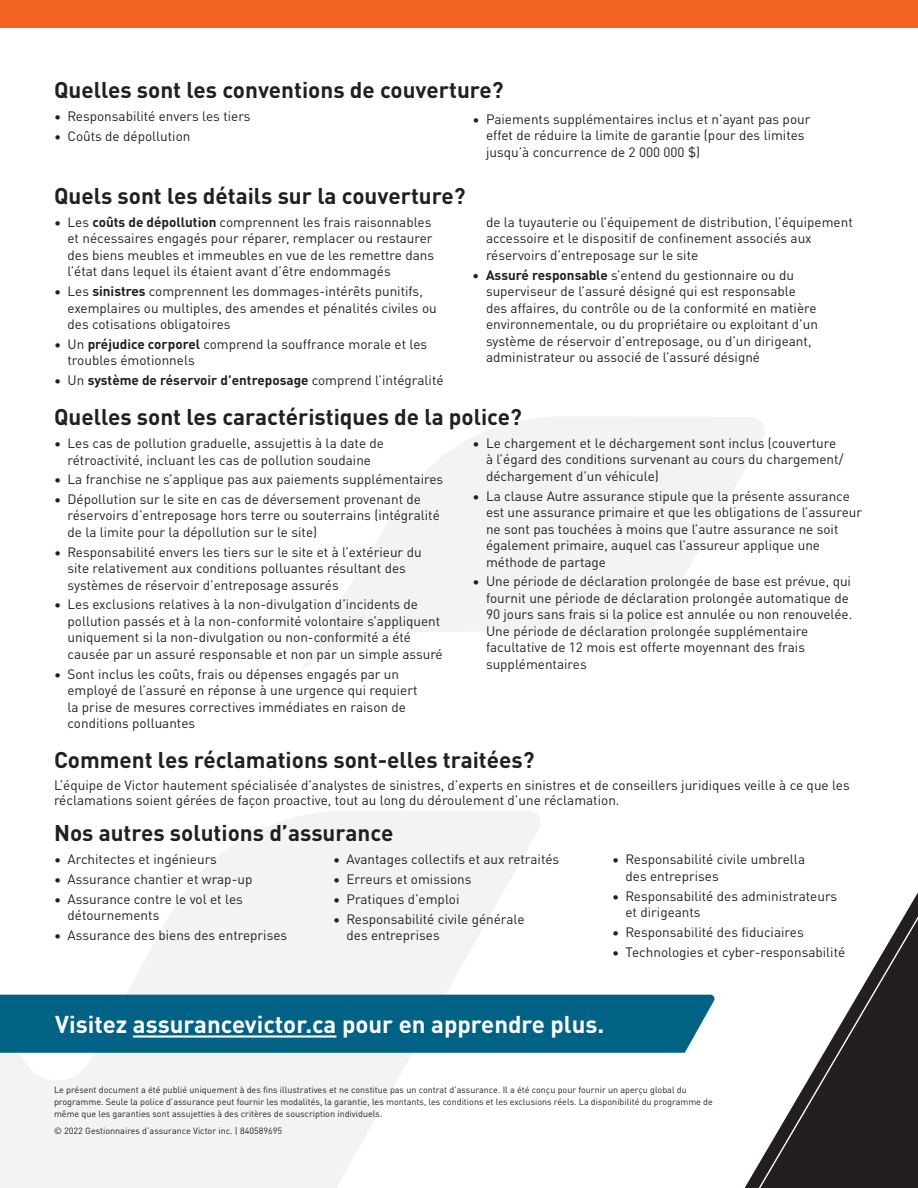
<style>
.page{position:relative;width:918px;height:1188px;background:#fff}
.page>*{position:absolute;margin:0;border:0;box-sizing:border-box;transform-origin:0 0}
.t1{font:700 24px "DINOT";color:#fff}
.t2{font:700 22.5px "DINOT";color:#231f20}
.t3{font:13.5px/16.5px "DINOT";color:#231f20}
.t4{font:700 13.5px "DINOT";color:#231f20}
.t5{font:9px/12px "DINOT";color:#231f20}
.s1{font-weight:700}
.s2{font-weight:400}
</style>
<div class="page">
<svg style="left:0;top:811px;width:544px;height:377px;fill:#f2f3f4"></svg>
<svg style="left:302px;top:417px;width:462px;height:252px;fill:#f2f3f4"></svg>
<div style="left:0;top:0;width:918px;height:28px;background:#f26221"></div>
<svg style="left:750px;top:892px;width:168px;height:296px"></svg>
<div style="left:0;top:995px;width:715px;height:58px;background:#006285"></div>
<hr style="left:133px;top:1035px;width:203px;height:3px;background:#fff">
<h2 class="t2" style="left:54px;top:72px;width:451px">Quelles sont les conventions de couverture?</h2>
<p class="t3" style="left:54px;top:107px;width:198px">• Responsabilité envers les tiers</p>
<p class="t3" style="left:472px;top:109px;width:339px">• Paiements supplémentaires inclus et n’ayant pas pour</p>
<p class="t3" style="left:54px;top:127px;width:138px">• Coûts de dépollution</p>
<p class="t3" style="left:486px;top:126px;width:320px">effet de réduire la limite de garantie (pour des limites jusqu’à concurrence de 2 000 000 $)</p>
<h2 class="t2" style="left:54px;top:178px;width:413px">Quels sont les détails sur la couverture?</h2>
<p class="t3" style="left:54px;top:213px;width:379px">• Les <span class="s1">coûts de dépollution</span> comprennent les frais raisonnables</p>
<p class="t3" style="left:486px;top:213px;width:368px">de la tuyauterie ou l’équipement de distribution, l’équipement</p>
<p class="t3" style="left:68px;top:229px;width:367px">et nécessaires engagés pour réparer, remplacer ou restaurer</p>
<p class="t3" style="left:486px;top:229px;width:327px">accessoire et le dispositif de confinement associés aux</p>
<p class="t3" style="left:68px;top:246px;width:368px">des biens meubles et immeubles en vue de les remettre dans</p>
<p class="t3" style="left:486px;top:246px;width:214px">réservoirs d’entreposage sur le site</p>
<p class="t3" style="left:68px;top:262px;width:325px">l’état dans lequel ils étaient avant d’être endommagés</p>
<p class="t3" style="left:472px;top:265px;width:323px"><span class="s1">• Assuré responsable</span> s’entend du gestionnaire ou du</p>
<p class="t3" style="left:54px;top:282px;width:370px">• Les <span class="s1">sinistres</span> comprennent les dommages-intérêts punitifs,</p>
<p class="t3" style="left:486px;top:282px;width:311px">superviseur de l’assuré désigné qui est responsable</p>
<p class="t3" style="left:68px;top:298px;width:371px">exemplaires ou multiples, des amendes et pénalités civiles ou</p>
<p class="t3" style="left:486px;top:298px;width:332px">des affaires, du contrôle ou de la conformité en matière</p>
<p class="t3" style="left:68px;top:315px;width:165px">des cotisations obligatoires</p>
<p class="t3" style="left:486px;top:315px;width:333px">environnementale, ou du propriétaire ou exploitant d’un</p>
<p class="t3" style="left:54px;top:335px;width:375px">• Un <span class="s1">préjudice corporel</span> comprend la souffrance morale et les</p>
<p class="t3" style="left:486px;top:331px;width:327px">système de réservoir d’entreposage, ou d’un dirigeant,</p>
<p class="t3" style="left:68px;top:351px;width:129px">troubles émotionnels</p>
<p class="t3" style="left:486px;top:348px;width:276px">administrateur ou associé de l’assuré désigné</p>
<p class="t4" style="left:54px;top:370px;width:391px"><span class="s2">• Un</span> système de réservoir d’entreposage <span class="s2">comprend l’intégralité</span></p>
<h2 class="t2" style="left:54px;top:399px;width:469px">Quelles sont les caractéristiques de la police?</h2>
<p class="t3" style="left:54px;top:434px;width:332px">• Les cas de pollution graduelle, assujettis à la date de</p>
<p class="t3" style="left:472px;top:434px;width:365px">• Le chargement et le déchargement sont inclus (couverture</p>
<p class="t3" style="left:68px;top:450px;width:305px">rétroactivité, incluant les cas de pollution soudaine</p>
<p class="t3" style="left:486px;top:450px;width:359px">à l’égard des conditions survenant au cours du chargement/</p>
<p class="t3" style="left:54px;top:470px;width:391px">• La franchise ne s’applique pas aux paiements supplémentaires</p>
<p class="t3" style="left:486px;top:467px;width:174px">déchargement d’un véhicule)</p>
<p class="t3" style="left:54px;top:490px;width:369px">• Dépollution sur le site en cas de déversement provenant de</p>
<p class="t3" style="left:472px;top:486px;width:379px">• La clause Autre assurance stipule que la présente assurance</p>
<p class="t3" style="left:68px;top:506px;width:374px">réservoirs d’entreposage hors terre ou souterrains (intégralité</p>
<p class="t3" style="left:486px;top:503px;width:378px">est une assurance primaire et que les obligations de l’assureur</p>
<p class="t3" style="left:68px;top:523px;width:251px">de la limite pour la dépollution sur le site)</p>
<p class="t3" style="left:486px;top:519px;width:354px">ne sont pas touchées à moins que l’autre assurance ne soit également primaire, auquel cas l’assureur applique une</p>
<p class="t3" style="left:54px;top:542px;width:369px">• Responsabilité envers les tiers sur le site et à l’extérieur du</p>
<p class="t3" style="left:486px;top:552px;width:122px">méthode de partage</p>
<p class="t3" style="left:68px;top:559px;width:340px">site relativement aux conditions polluantes résultant des systèmes de réservoir d’entreposage assurés</p>
<p class="t3" style="left:472px;top:572px;width:380px;text-align:right">• Une période de déclaration prolongée de base est prévue, qui fournit une période de déclaration prolongée automatique de</p>
<p class="t3" style="left:54px;top:595px;width:366px">• Les exclusions relatives à la non-divulgation d’incidents de</p>
<p class="t3" style="left:486px;top:605px;width:368px">90 jours sans frais si la police est annulée ou non renouvelée.</p>
<p class="t3" style="left:68px;top:612px;width:374px">pollution passés et à la non-conformité volontaire s’appliquent</p>
<p class="t3" style="left:486px;top:622px;width:324px">Une période de déclaration prolongée supplémentaire</p>
<p class="t3" style="left:68px;top:628px;width:345px">uniquement si la non-divulgation ou non-conformité a été</p>
<p class="t3" style="left:486px;top:638px;width:321px">facultative de 12 mois est offerte moyennant des frais</p>
<p class="t3" style="left:68px;top:645px;width:377px">causée par un assuré responsable et non par un simple assuré</p>
<p class="t3" style="left:486px;top:655px;width:102px">supplémentaires</p>
<p class="t3" style="left:68px;top:664px;width:352px;text-indent:-14px">• Sont inclus les coûts, frais ou dépenses engagés par un employé de l’assuré en réponse à une urgence qui requiert la prise de mesures correctives immédiates en raison de conditions polluantes</p>
<h2 class="t2" style="left:54px;top:742px;width:482px">Comment les réclamations sont-elles traitées?</h2>
<p class="t3" style="left:54px;top:776px;width:797px;line-height:15px">L’équipe de Victor hautement spécialisée d’analystes de sinistres, d’experts en sinistres et de conseillers juridiques veille à ce que les réclamations soient gérées de façon proactive, tout au long du déroulement d’une réclamation.</p>
<h2 class="t2" style="left:54px;top:816px;width:341px">Nos autres solutions d’assurance</h2>
<p class="t3" style="left:54px;top:850px;width:164px">• Architectes et ingénieurs</p>
<p class="t3" style="left:333px;top:850px;width:228px">• Avantages collectifs et aux retraités</p>
<p class="t3" style="left:612px;top:850px;width:195px">• Responsabilité civile umbrella</p>
<p class="t3" style="left:54px;top:870px;width:200px">• Assurance chantier et wrap-up</p>
<p class="t3" style="left:333px;top:870px;width:140px">• Erreurs et omissions</p>
<p class="t3" style="left:626px;top:867px;width:95px">des entreprises</p>
<p class="t3" style="left:54px;top:890px;width:190px">• Assurance contre le vol et les</p>
<p class="t3" style="left:333px;top:890px;width:128px">• Pratiques d’emploi</p>
<p class="t3" style="left:612px;top:886px;width:227px">• Responsabilité des administrateurs</p>
<p class="t3" style="left:68px;top:906px;width:93px">détournements</p>
<p class="t3" style="left:626px;top:903px;width:77px">et dirigeants</p>
<p class="t3" style="left:333px;top:909px;width:193px">• Responsabilité civile générale</p>
<p class="t3" style="left:54px;top:926px;width:235px">• Assurance des biens des entreprises</p>
<p class="t3" style="left:347px;top:926px;width:95px">des entreprises</p>
<p class="t3" style="left:612px;top:923px;width:193px">• Responsabilité des fiduciaires</p>
<p class="t3" style="left:612px;top:942px;width:235px">• Technologies et cyber-responsabilité</p>
<h1 class="t1" style="left:55px;top:1006px;width:551px">Visitez assurancevictor.ca pour en apprendre plus.</h1>
<p class="t5" style="left:54px;top:1083px;width:660px">Le présent document a été publié uniquement à des fins illustratives et ne constitue pas un contrat d’assurance. Il a été conçu pour fournir un aperçu global du programme. Seule la police d’assurance peut fournir les modalités, la garantie, les montants, les conditions et les exclusions réels. La disponibilité du programme de même que les garanties sont assujetties à des critères de souscription individuels.</p>
<p class="t5" style="left:54px;top:1124px;width:230px">© 2022 Gestionnaires d’assurance Victor inc. | 840589695</p>
</div>
